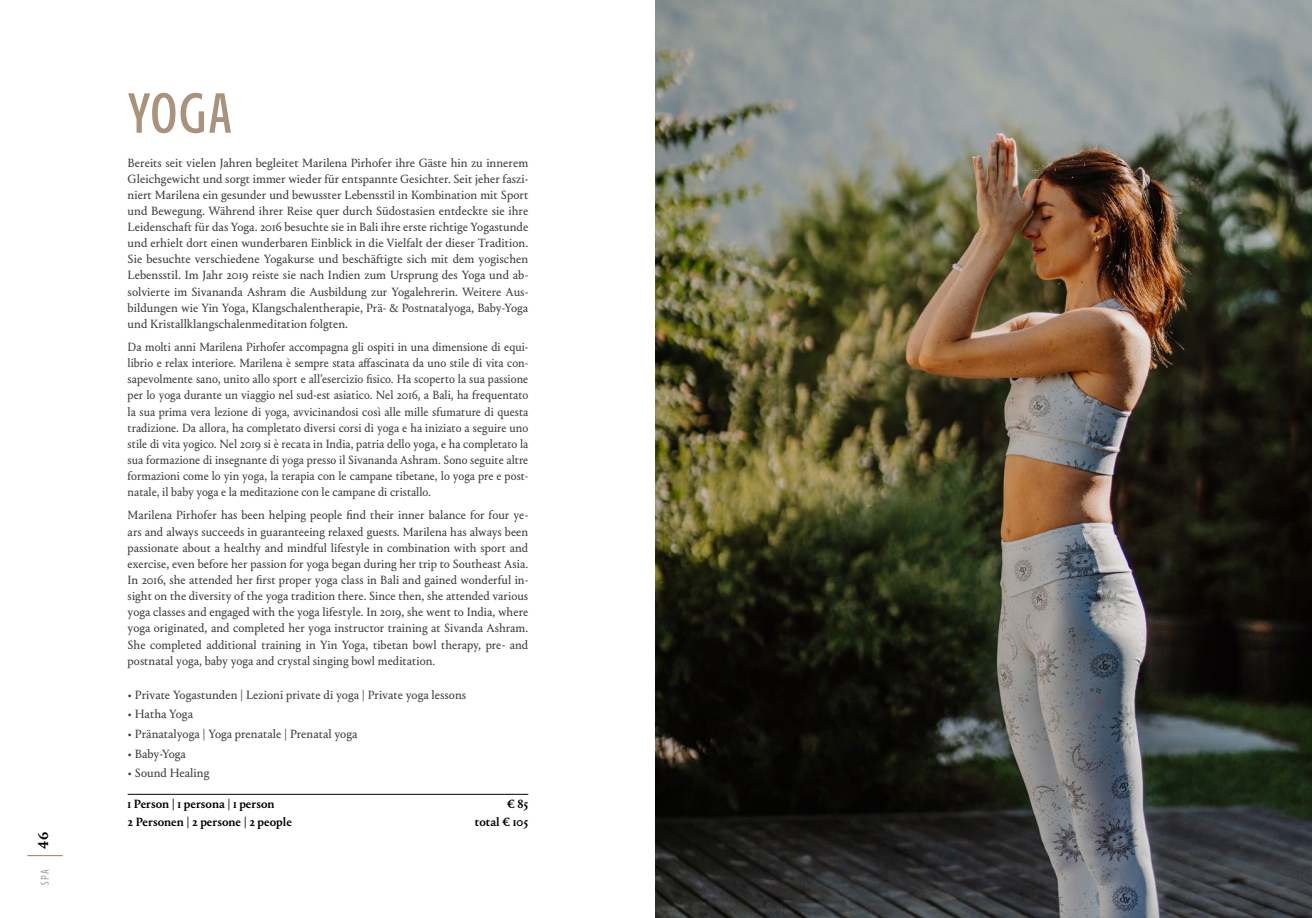
<style>
.page{position:relative;width:1312px;height:918px;background:#fff}
.page>*{position:absolute;margin:0;border:0;box-sizing:border-box;transform-origin:0 0}
.t1{font:900 56.25px "Roba Classic Monoline";color:#aa937d}
.t2{font:500 15px "Portrait Text";color:#000}
.t3{font:12.5px/16.1px "Portrait Text";color:#3c3c3b;text-align:justify}
.t4{font:12.5px/16.1px "Portrait Text";color:#3c3c3b;text-align:justify;scale:.96 1}
.t5{font:500 12.5px "Portrait Text";color:#000}
.t6{font:700 11.25px "Roba Classic Monoline";color:#9d9d9c}
</style>
<div class="page">
<hr style="left:27px;top:855px;width:36px;height:1px;background:#9b794e">
<hr style="left:128px;top:794px;width:400px;height:1px;background:#000">
<img style="left:656px;top:0;width:655px;height:918px">
<p class="t2" style="left:32px;top:849px;width:20px;rotate:-90deg">46</p>
<p class="t6" style="left:39px;top:885px;width:17px;rotate:-90deg">SPA</p>
<h1 class="t1" style="left:128px;top:80px;width:106px">YOGA</h1>
<p class="t3" style="left:128px;top:154px;width:402px">Bereits seit vielen Jahren begleitet Marilena Pirhofer ihre Gäste hin zu innerem Gleichgewicht und sorgt immer wieder für entspannte Gesichter. Seit jeher faszi&shy;niert Marilena ein gesunder und bewusster Lebensstil in Kombination mit Sport und Bewegung. Während ihrer Reise quer durch Südostasien entdeckte sie ihre Leidenschaft für das Yoga. 2016 besuchte sie in Bali ihre erste richtige Yogastunde und erhielt dort einen wunderbaren Einblick in die Vielfalt der dieser Tradition.<br>Sie besuchte verschiedene Yogakurse und beschäftigte sich mit dem yogischen Lebensstil. Im Jahr 2019 reiste sie nach Indien zum Ursprung des Yoga und ab&shy;solvierte im Sivananda Ashram die Ausbildung zur Yogalehrerin. Weitere Aus&shy;bildungen wie Yin Yoga, Klangschalentherapie, Prä- &amp; Postnatalyoga, Baby-Yoga und Kristallklangschalenmeditation folgten.</p>
<p class="t4" style="left:128px;top:338px;width:419px">Da molti anni Marilena Pirhofer accompagna gli ospiti in una dimensione di equi&shy;librio e relax interiore. Marilena è sempre stata affascinata da uno stile di vita con&shy;sapevolmente sano, unito allo sport e all’esercizio fisico. Ha scoperto la sua passione per lo yoga durante un viaggio nel sud-est asiatico. Nel 2016, a Bali, ha frequentato la sua prima vera lezione di yoga, avvicinandosi così alle mille sfumature di questa tradizione. Da allora, ha completato diversi corsi di yoga e ha iniziato a seguire uno stile di vita yogico. Nel 2019 si è recata in India, patria dello yoga, e ha completato la sua formazione di insegnante di yoga presso il Sivananda Ashram. Sono seguite altre formazioni come lo yin yoga, la terapia con le campane tibetane, lo yoga pre e post&shy;natale, il baby yoga e la meditazione con le campane di cristallo.</p>
<p class="t3" style="left:128px;top:507px;width:402px">Marilena Pirhofer has been helping people find their inner balance for four ye&shy;ars and always succeeds in guaranteeing relaxed guests. Marilena has always been passionate about a healthy and mindful lifestyle in combination with sport and exercise, even before her passion for yoga began during her trip to Southeast Asia.<br>In 2016, she attended her first proper yoga class in Bali and gained wonderful in&shy;sight on the diversity of the yoga tradition there. Since then, she attended various yoga classes and engaged with the yoga lifestyle. In 2019, she went to India, where yoga originated, and completed her yoga instructor training at Sivanda Ashram.<br>She completed additional training in Yin Yoga, tibetan bowl therapy, pre- and postnatal yoga, baby yoga and crystal singing bowl meditation.</p>
<p class="t3" style="left:128px;top:686px;width:340px">• Private Yogastunden | Lezioni private di yoga | Private yoga lessons</p>
<p class="t3" style="left:128px;top:705px;width:67px">• Hatha Yoga</p>
<p class="t3" style="left:128px;top:725px;width:231px">• Pränatalyoga | Yoga prenatale | Prenatal yoga</p>
<p class="t3" style="left:128px;top:745px;width:60px">• Baby-Yoga</p>
<p class="t3" style="left:128px;top:764px;width:83px">• Sound Healing</p>
<p class="t5" style="left:128px;top:794px;width:148px">1 Person | 1 persona | 1 person</p>
<p class="t5" style="left:506px;top:794px;width:23px">€ 85</p>
<p class="t5" style="left:128px;top:812px;width:166px">2 Personen | 2 persone | 2 people</p>
<p class="t5" style="left:475px;top:812px;width:55px">total € 105</p>
</div>
